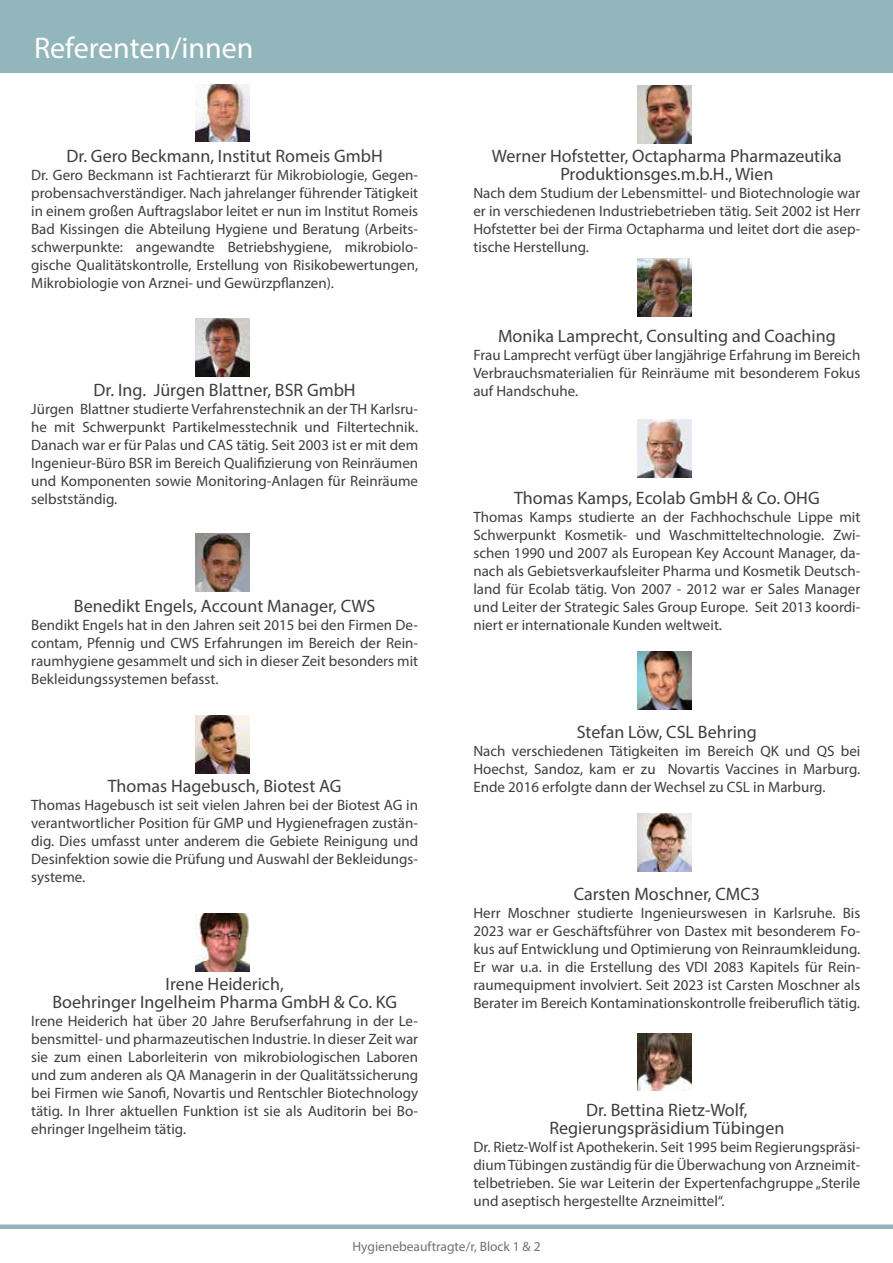
<style>
.page{position:relative;width:893px;height:1263px;background:#fff}
.page>*{position:absolute;margin:0;border:0;box-sizing:border-box;transform-origin:0 0}
.t1{font:30px "Myriad Pro";color:#fff}
.t2{font:18px/18px "Myriad Pro";color:#3e3d40;text-align:center}
.t3{font:15px/18px "Myriad Pro";color:#3e3d40;text-align:justify}
.t4{font:13.5px "Myriad Pro";color:#707172}
</style>
<div class="page">
<div style="left:0;top:0;width:893px;height:72px;background:#92b6bb"></div>
<img style="left:195px;top:84px;width:55px;height:58px">
<img style="left:195px;top:318px;width:55px;height:58px">
<img style="left:195px;top:533px;width:55px;height:58px">
<img style="left:195px;top:715px;width:55px;height:58px">
<img style="left:195px;top:913px;width:55px;height:58px">
<img style="left:638px;top:85px;width:54px;height:58px">
<img style="left:638px;top:259px;width:54px;height:58px">
<img style="left:638px;top:420px;width:54px;height:58px">
<img style="left:638px;top:652px;width:54px;height:58px">
<img style="left:638px;top:814px;width:54px;height:58px">
<img style="left:638px;top:1033px;width:54px;height:58px">
<div style="left:0;top:1224px;width:893px;height:5px;background:#92b6bb"></div>
<h1 class="t1" style="left:34px;top:29px;width:221px">Referenten/innen</h1>
<p class="t2" style="left:66px;top:147px;width:318px">Dr. Gero Beckmann, Institut Romeis GmbH</p>
<p class="t3" style="left:31px;top:166px;width:388px">Dr. Gero Beckmann ist Fachtierarzt für Mikrobiologie, Gegen&shy;probensachverständiger. Nach jahrelanger führender Tätigkeit in einem großen Auftragslabor leitet er nun im Institut Romeis Bad Kissingen die Abteilung Hygiene und Beratung (Arbeits&shy;schwerpunkte: angewandte Betriebshygiene, mikrobiolo&shy;gische Qualitätskontrolle, Erstellung von Risikobewertungen, Mikrobiologie von Arznei- und Gewürzpflanzen).</p>
<p class="t2" style="left:94px;top:381px;width:264px">Dr. Ing. Jürgen Blattner, BSR GmbH</p>
<p class="t3" style="left:31px;top:400px;width:388px">Jürgen Blattner studierte Verfahrenstechnik an der TH Karlsru&shy;he mit Schwerpunkt Partikelmesstechnik und Filtertechnik.<br>Danach war er für Palas und CAS tätig. Seit 2003 ist er mit dem Ingenieur-Büro BSR im Bereich Qualifizierung von Reinräumen und Komponenten sowie Monitoring-Anlagen für Reinräume selbstständig.</p>
<p class="t2" style="left:74px;top:597px;width:303px">Benedikt Engels, Account Manager, CWS</p>
<p class="t3" style="left:31px;top:616px;width:388px">Bendikt Engels hat in den Jahren seit 2015 bei den Firmen De&shy;contam, Pfennig und CWS Erfahrungen im Bereich der Rein&shy;raumhygiene gesammelt und sich in dieser Zeit besonders mit Bekleidungssystemen befasst.</p>
<p class="t2" style="left:492px;top:147px;width:352px">Werner Hofstetter, Octapharma Pharmazeutika<br>Produktionsges.m.b.H., Wien</p>
<p class="t3" style="left:473px;top:184px;width:388px">Nach dem Studium der Lebensmittel- und Biotechnologie war er in verschiedenen Industriebetrieben tätig. Seit 2002 ist Herr Hofstetter bei der Firma Octapharma und leitet dort die asep&shy;tische Herstellung.</p>
<p class="t2" style="left:498px;top:327px;width:339px">Monika Lamprecht, Consulting and Coaching</p>
<p class="t3" style="left:473px;top:346px;width:388px">Frau Lamprecht verfügt über langjährige Erfahrung im Bereich Verbrauchsmaterialien für Reinräume mit besonderem Fokus auf Handschuhe.</p>
<p class="t2" style="left:514px;top:489px;width:307px">Thomas Kamps, Ecolab GmbH &amp; Co. OHG</p>
<p class="t3" style="left:473px;top:508px;width:388px">Thomas Kamps studierte an der Fachhochschule Lippe mit Schwerpunkt Kosmetik- und Waschmitteltechnologie. Zwi&shy;schen 1990 und 2007 als European Key Account Manager, da&shy;nach als Gebietsverkaufsleiter Pharma und Kosmetik Deutsch&shy;land für Ecolab tätig. Von 2007 - 2012 war er Sales Manager und Leiter der Strategic Sales Group Europe. Seit 2013 koordi&shy;niert er internationale Kunden weltweit.</p>
<p class="t2" style="left:577px;top:723px;width:182px">Stefan Löw, CSL Behring</p>
<p class="t3" style="left:473px;top:742px;width:388px">Nach verschiedenen Tätigkeiten im Bereich QK und QS bei Hoechst, Sandoz, kam er zu Novartis Vaccines in Marburg.<br>Ende 2016 erfolgte dann der Wechsel zu CSL in Marburg.</p>
<p class="t2" style="left:108px;top:777px;width:235px">Thomas Hagebusch, Biotest AG</p>
<p class="t3" style="left:31px;top:796px;width:388px">Thomas Hagebusch ist seit vielen Jahren bei der Biotest AG in verantwortlicher Position für GMP und Hygienefragen zustän&shy;dig. Dies umfasst unter anderem die Gebiete Reinigung und Desinfektion sowie die Prüfung und Auswahl der Bekleidungs&shy;systeme.</p>
<p class="t2" style="left:574px;top:885px;width:188px">Carsten Moschner, CMC3</p>
<p class="t3" style="left:473px;top:904px;width:388px">Herr Moschner studierte Ingenieurswesen in Karlsruhe. Bis 2023 war er Geschäftsführer von Dastex mit besonderem Fo&shy;kus auf Entwicklung und Optimierung von Reinraumkleidung.<br>Er war u.a. in die Erstellung des VDI 2083 Kapitels für Rein&shy;raumequipment involviert. Seit 2023 ist Carsten Moschner als Berater im Bereich Kontaminationskontrolle freiberuflich tätig.</p>
<p class="t2" style="left:52px;top:975px;width:346px">Irene Heiderich,<br>Boehringer Ingelheim Pharma GmbH &amp; Co. KG</p>
<p class="t3" style="left:31px;top:1012px;width:388px">Irene Heiderich hat über 20 Jahre Berufserfahrung in der Le&shy;bensmittel- und pharmazeutischen Industrie. In dieser Zeit war sie zum einen Laborleiterin von mikrobiologischen Laboren und zum anderen als QA Managerin in der Qualitätssicherung bei Firmen wie Sanofi, Novartis und Rentschler Biotechnology tätig. In Ihrer aktuellen Funktion ist sie als Auditorin bei Bo&shy;ehringer Ingelheim tätig.</p>
<p class="t2" style="left:549px;top:1101px;width:236px">Dr. Bettina Rietz-Wolf,<br>Regierungspräsidium Tübingen</p>
<p class="t3" style="left:473px;top:1138px;width:388px">Dr. Rietz-Wolf ist Apothekerin. Seit 1995 beim Regierungspräsi&shy;dium Tübingen zuständig für die Überwachung von Arzneimit&shy;telbetrieben. Sie war Leiterin der Expertenfachgruppe „Sterile und aseptisch hergestellte Arzneimittel“.</p>
<p class="t4" style="left:352px;top:1238px;width:190px">Hygienebeauftragte/r, Block 1 &amp; 2</p>
</div>
